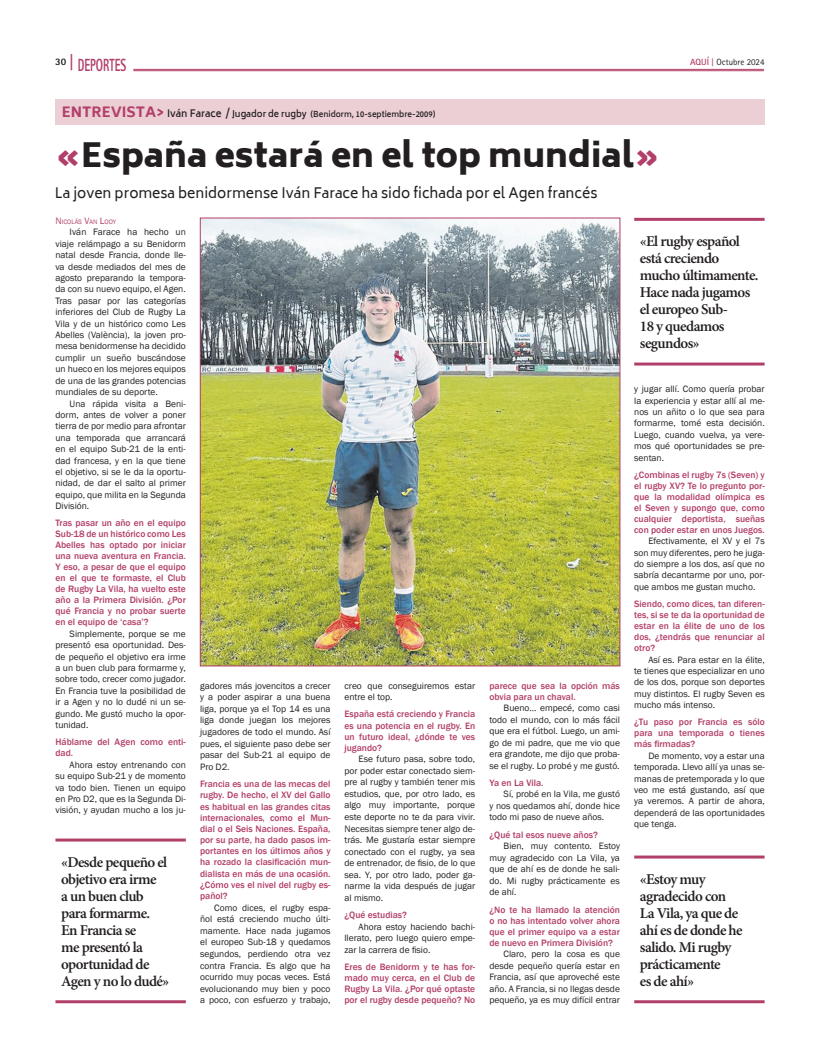
<style>
.page{position:relative;width:820px;height:1049px;background:#fff}
.page>*{position:absolute;margin:0;border:0;box-sizing:border-box;transform-origin:0 0}
.t1{font:900 33px "Biryani";color:#231f20}
.t2{font:800 17.6px "Rotis Sans Serif Std";color:#b23f6a;scale:.64 1}
.t3{font:600 15px/17px "Minion Pro";letter-spacing:-.04em;color:#231f20}
.t4{font:14px "Biryani";color:#231f20}
.t5{font:800 11px "Rotis Sans Serif Std";color:#231f20}
.t6{font:800 10px "Rotis Sans Serif Std";color:#231f20}
.t7{font:9.5px/11.4px "Franklin Gothic";color:#231f20;text-align:justify}
.t8{font:500 9.5px/11px "Franklin Gothic";color:#b23f6a;text-align:justify}
.t9{font:9px "Rotis Sans Serif Std";color:#231f20}
.t10{font:600 8px "Biryani";color:#231f20}
.t11{font:6.7px "Franklin Gothic";color:#b23f6a}
.s1{font-size:18.2px}
.s2{font-weight:700;color:#b23f6a}
.s3{font-family:"Rotis Serif Std";font-weight:700;color:#b23f6a}
.s4{font-weight:800;font-size:14px;color:#b23f6a}
.s5{font-size:10px}
.s6{font-size:9px}
.s7{color:#b23f6a}
.s8{font-size:9.5px}
</style>
<div class="page">
<hr style="left:134px;top:69px;width:629px;height:1px;background:#b23f6a">
<hr style="left:134px;top:71px;width:629px;height:1px;background:#b23f6a">
<img style="left:202px;top:219px;width:416px;height:445px">
<hr style="left:55px;top:838px;width:131px;height:3px;background:#b23f6a">
<hr style="left:55px;top:1000px;width:131px;height:3px;background:#b23f6a">
<hr style="left:634px;top:218px;width:130px;height:3px;background:#b23f6a">
<hr style="left:634px;top:362px;width:130px;height:3px;background:#b23f6a">
<hr style="left:634px;top:855px;width:130px;height:3px;background:#b23f6a">
<hr style="left:634px;top:1000px;width:130px;height:3px;background:#b23f6a">
<div style="left:55px;top:99px;width:709px;height:26px;background:#eccfd5"></div>
<h2 class="t2" style="left:70px;top:53px;width:93px"><span class="s1">|</span> CABECERA</h2>
<p class="t6" style="left:55px;top:54px;width:13px">30</p>
<p class="t9" style="left:687px;top:55px;width:78px"><span class="s2">AQUÍ</span> <span class="s3">|</span> Octubre 2024</p>
<h2 class="t2" style="left:78px;top:52px;width:78px">DEPORTES</h2>
<p class="t5" style="left:55px;top:54px;width:12px">xx</p>
<p class="t9" style="left:689px;top:57px;width:76px"><span class="s2">AQUÍ</span> <span class="s3">|</span> Octubre 2024</p>
<p class="t6" style="left:55px;top:55px;width:13px">30</p>
<p class="t10" style="left:62px;top:110px;width:375px"><span class="s4">ENTREVISTA&gt;</span> <span class="s5">Iván Farace /</span> <span class="s6">Jugador de rugby</span> (Benidorm, 10-septiembre-2009)</p>
<h1 class="t1" style="left:56px;top:137px;width:605px"><span class="s7">«</span>España estará en el top mundial<span class="s7">»</span></h1>
<h3 class="t4" style="left:55px;top:185px;width:544px">La joven promesa benidormense Iván Farace ha sido fichada por el Agen francés</h3>
<p class="t11" style="left:55px;top:218px;width:62px"><span class="s8">N</span>ICOLÁS <span class="s8">V</span>AN <span class="s8">L</span>OOY</p>
<p class="t7" style="left:55px;top:227px;width:132px;text-indent:14px">Iván Farace ha hecho un viaje relámpago a su Benidorm natal desde Francia, donde lle&shy;va desde mediados del mes de agosto preparando la tempora&shy;da con su nuevo equipo, el Agen.<br>Tras pasar por las categorías inferiores del Club de Rugby La Vila y de un histórico como Les Abelles (València), la joven pro&shy;mesa benidormense ha decidido cumplir un sueño buscándose un hueco en los mejores equipos de una de las grandes potencias mundiales de su deporte.</p>
<p class="t7" style="left:55px;top:398px;width:132px;text-indent:14px">Una rápida visita a Beni&shy;dorm, antes de volver a poner tierra de por medio para afrontar una temporada que arrancará en el equipo Sub-21 de la enti&shy;dad francesa, y en la que tiene el objetivo, si se le da la oportu&shy;nidad, de dar el salto al primer equipo, que milita en la Segunda División.</p>
<p class="t8" style="left:55px;top:518px;width:132px">Tras pasar un año en el equipo Sub-18 de un histórico como Les Abelles has optado por iniciar una nueva aventura en Francia.<br>Y eso, a pesar de que el equipo en el que te formaste, el Club de Rugby La Vila, ha vuelto este año a la Primera División. ¿Por qué Francia y no probar suerte en el equipo de ‘casa’?</p>
<p class="t7" style="left:55px;top:628px;width:132px;text-indent:14px">Simplemente, porque se me presentó esa oportunidad. Des&shy;de pequeño el objetivo era irme a un buen club para formarme y, sobre todo, crecer como jugador.<br>En Francia tuve la posibilidad de ir a Agen y no lo dudé ni un se&shy;gundo. Me gustó mucho la opor&shy;tunidad.</p>
<p class="t8" style="left:55px;top:737px;width:132px">Háblame del Agen como enti&shy;dad.</p>
<p class="t7" style="left:55px;top:759px;width:132px;text-indent:14px">Ahora estoy entrenando con su equipo Sub-21 y de momento va todo bien. Tienen un equipo en Pro D2, que es la Segunda Di&shy;visión, y ayudan mucho a los ju-</p>
<h3 class="t3" style="left:61px;top:854px;width:110px">«Desde pequeño el objetivo era irme<br>a un buen club para formarme.<br>En Francia se<br>me presentó la oportunidad de<br>Agen y no lo dudé»</h3>
<p class="t7" style="left:200px;top:680px;width:132px">gadores más jovencitos a crecer y a poder aspirar a una buena liga, porque ya el Top 14 es una liga donde juegan los mejores jugadores de todo el mundo. Así pues, el siguiente paso debe ser pasar del Sub-21 al equipo de Pro D2.</p>
<p class="t8" style="left:200px;top:778px;width:132px">Francia es una de las mecas del rugby. De hecho, el XV del Gallo es habitual en las grandes citas internacionales, como el Mun&shy;dial o el Seis Naciones. España, por su parte, ha dado pasos im&shy;portantes en los últimos años y ha rozado la clasificación mun&shy;dialista en más de una ocasión. ¿Cómo ves el nivel del rugby es&shy;pañol?</p>
<p class="t7" style="left:200px;top:902px;width:132px;text-indent:14px">Como dices, el rugby espa&shy;ñol está creciendo mucho últi&shy;mamente. Hace nada jugamos el europeo Sub-18 y quedamos segundos, perdiendo otra vez contra Francia. Es algo que ha ocurrido muy pocas veces. Está evolucionando muy bien y poco a poco, con esfuerzo y trabajo,</p>
<p class="t7" style="left:344px;top:680px;width:132px">creo que conseguiremos estar entre el top.</p>
<p class="t8" style="left:344px;top:709px;width:132px">España está creciendo y Francia es una potencia en el rugby. En un futuro ideal, ¿dónde te ves jugando?</p>
<p class="t7" style="left:344px;top:754px;width:132px;text-indent:14px">Ese futuro pasa, sobre todo, por poder estar conectado siem&shy;pre al rugby y también tener mis estudios, que, por otro lado, es algo muy importante, porque este deporte no te da para vivir.<br>Necesitas siempre tener algo de&shy;trás. Me gustaría estar siempre conectado con el rugby, ya sea de entrenador, de fisio, de lo que sea. Y, por otro lado, poder ga&shy;narme la vida después de jugar al mismo.</p>
<p class="t8" style="left:344px;top:909px;width:64px">¿Qué estudias?</p>
<p class="t7" style="left:344px;top:921px;width:132px;text-indent:14px">Ahora estoy haciendo bachi&shy;llerato, pero luego quiero empe&shy;zar la carrera de fisio.</p>
<p class="t8" style="left:344px;top:961px;width:132px">Eres de Benidorm y te has for&shy;mado muy cerca, en el Club de Rugby La Vila. ¿Por qué optaste por el rugby desde pequeño? No</p>
<p class="t8" style="left:489px;top:680px;width:132px">parece que sea la opción más obvia para un chaval.</p>
<p class="t7" style="left:489px;top:702px;width:132px;text-indent:14px">Bueno… empecé, como casi todo el mundo, con lo más fácil que era el fútbol. Luego, un ami&shy;go de mi padre, que me vio que era grandote, me dijo que proba&shy;se el rugby. Lo probé y me gustó.</p>
<p class="t8" style="left:489px;top:777px;width:56px">Ya en La Vila.</p>
<p class="t7" style="left:489px;top:789px;width:132px;text-indent:14px">Sí, probé en la Vila, me gustó y nos quedamos ahí, donde hice todo mi paso de nueve años.</p>
<p class="t8" style="left:489px;top:829px;width:110px">¿Qué tal esos nueve años?</p>
<p class="t7" style="left:489px;top:840px;width:132px;text-indent:14px">Bien, muy contento. Estoy muy agradecido con La Vila, ya que de ahí es de donde he sali&shy;do. Mi rugby prácticamente es de ahí.</p>
<p class="t8" style="left:489px;top:904px;width:132px">¿No te ha llamado la atención o no has intentado volver ahora que el primer equipo va a estar de nuevo en Primera División?</p>
<p class="t7" style="left:489px;top:948px;width:132px;text-indent:14px">Claro, pero la cosa es que desde pequeño quería estar en Francia, así que aproveché este año. A Francia, si no llegas desde pequeño, ya es muy difícil entrar</p>
<h3 class="t3" style="left:639px;top:233px;width:120px">«El rugby español está creciendo mucho últimamente.<br>Hace nada jugamos el europeo Sub-<br>18 y quedamos segundos»</h3>
<p class="t7" style="left:634px;top:383px;width:132px">y jugar allí. Como quería probar la experiencia y estar allí al me&shy;nos un añito o lo que sea para formarme, tomé esta decisión.<br>Luego, cuando vuelva, ya vere&shy;mos qué oportunidades se pre&shy;sentan.</p>
<p class="t8" style="left:634px;top:469px;width:132px">¿Combinas el rugby 7s (Seven) y el rugby XV? Te lo pregunto por&shy;que la modalidad olímpica es el Seven y supongo que, como cualquier deportista, sueñas con poder estar en unos Juegos.</p>
<p class="t7" style="left:634px;top:536px;width:132px;text-indent:14px">Efectivamente, el XV y el 7s son muy diferentes, pero he juga&shy;do siempre a los dos, así que no sabría decantarme por uno, por&shy;que ambos me gustan mucho.</p>
<p class="t8" style="left:634px;top:598px;width:132px">Siendo, como dices, tan diferen&shy;tes, si se te da la oportunidad de estar en la élite de uno de los dos, ¿tendrás que renunciar al otro?</p>
<p class="t7" style="left:634px;top:654px;width:132px;text-indent:14px">Así es. Para estar en la élite, te tienes que especializar en uno de los dos, porque son deportes muy distintos. El rugby Seven es mucho más intenso.</p>
<p class="t8" style="left:634px;top:717px;width:132px">¿Tu paso por Francia es sólo para una temporada o tienes más firmadas?</p>
<p class="t7" style="left:634px;top:750px;width:132px;text-indent:14px">De momento, voy a estar una temporada. Llevo allí ya unas se&shy;manas de pretemporada y lo que veo me está gustando, así que ya veremos. A partir de ahora, dependerá de las oportunidades que tenga.</p>
<h3 class="t3" style="left:639px;top:871px;width:104px">«Estoy muy agradecido con<br>La Vila, ya que de ahí es de donde he salido. Mi rugby prácticamente<br>es de ahí»</h3>
</div>
